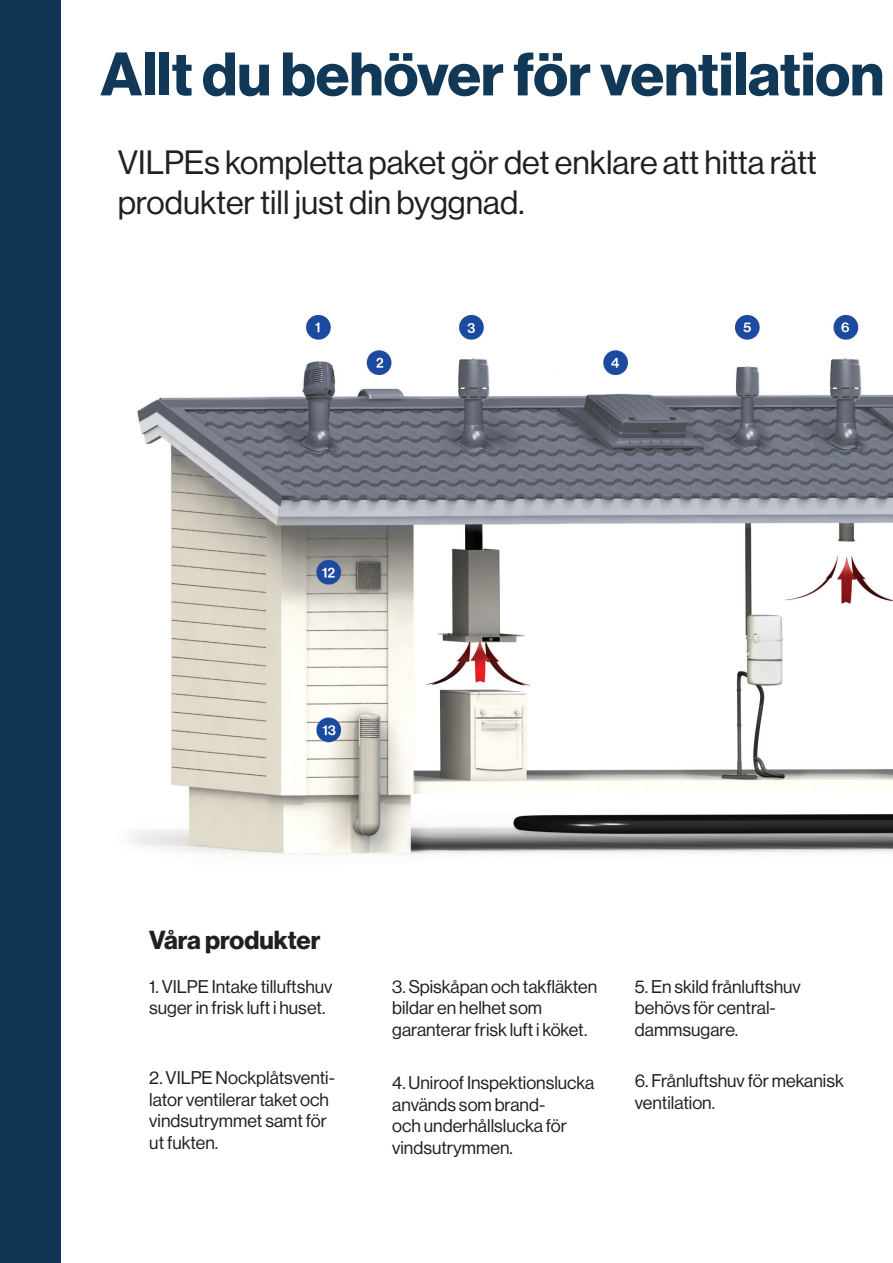
<style>
.page{position:relative;width:893px;height:1263px;background:#fff}
.page>*{position:absolute;margin:0;border:0;box-sizing:border-box;transform-origin:0 0}
.t1{font:60px "N Haas Grotesk DS Pro 75 Bd";color:#113856}
.t2{font:33px/39.6px "N Haas Grotesk DS Pro 55 Rg";color:#231f20}
.t3{font:25.5px "N Haas Grotesk DS Pro 75 Bd";color:#231f20}
.t4{font:18px/21.6px "N Haas Grotesk DS Pro 55 Rg";color:#231f20}
</style>
<div class="page">
<div style="left:0;top:0;width:61px;height:1263px;background:#113555"></div>
<img style="left:130px;top:315px;width:763px;height:540px">
<p class="t1" style="left:100px;top:39px;width:785px">Allt du behöver för ventilation</p>
<p class="t2" style="left:118px;top:143px;width:701px">VILPEs kompletta paket gör det enklare att hitta rätt produkter till just din byggnad.</p>
<p class="t3" style="left:149px;top:925px;width:173px">Våra produkter</p>
<p class="t4" style="left:149px;top:976px;width:185px">1. VILPE Intake tilluftshuv suger in frisk luft i huset.</p>
<p class="t4" style="left:149px;top:1067px;width:187px">2. VILPE Nockplåtsventi&shy;lator ventilerar taket och vindsutrymmet samt för ut fukten.</p>
<p class="t4" style="left:392px;top:976px;width:207px">3. Spiskåpan och takfläkten bildar en helhet som garanterar frisk luft i köket.</p>
<p class="t4" style="left:392px;top:1072px;width:204px">4. Uniroof Inspektionslucka används som brand-<br>och underhållslucka för vindsutrymmen.</p>
<p class="t4" style="left:635px;top:976px;width:168px">5. En skild frånluftshuv behövs för central&shy;dammsugare.</p>
<p class="t4" style="left:635px;top:1070px;width:210px">6. Frånluftshuv för mekanisk ventilation.</p>
</div>
